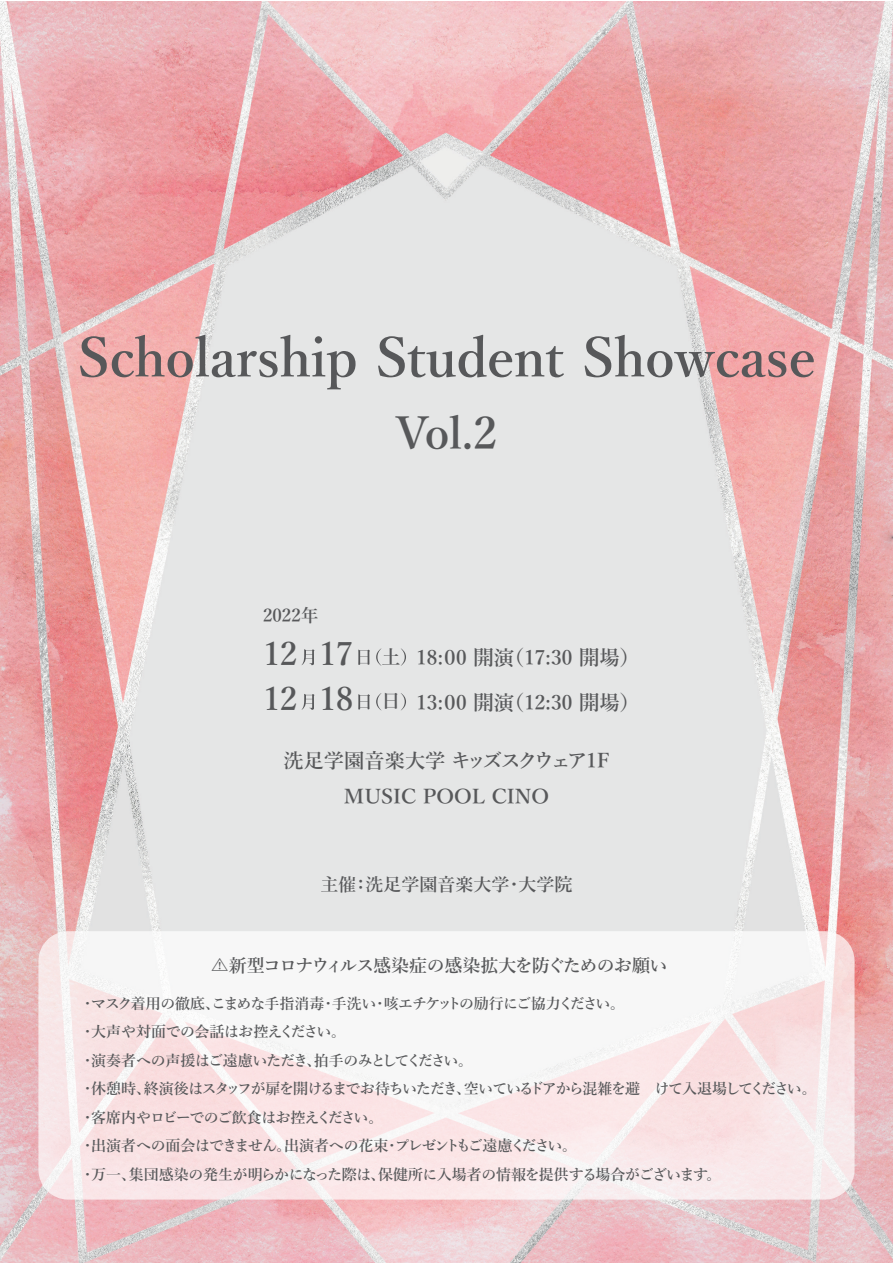
<style>
.page{position:relative;width:893px;height:1263px;background:#fff}
.page>*{position:absolute;margin:0;border:0;box-sizing:border-box;transform-origin:0 0}
.t1{font:600 54px "Yu Mincho";color:#57585a}
.t2{font:600 45px "Yu Mincho";color:#57585a}
.t3{font:600 20.25px/36.5px "Yu Mincho";color:#57585a;text-align:center}
.t4{font:600 18px "Yu Mincho";letter-spacing:-.06em;color:#57585a}
.t5{font:600 18px "Yu Mincho";color:#57585a}
.t6{font:600 15px/28.5px "Yu Mincho";letter-spacing:-.06em;color:#57585a}
.s1{font-size:32.55px}
.s2{font-size:19.2px}
</style>
<div class="page">
<img style="left:0;top:1px;width:893px;height:1262px">
<svg style="left:38px;top:931px;width:816px;height:268px"></svg>
<svg style="left:302px;top:649px;width:12px;height:16px"></svg>
<svg style="left:358px;top:649px;width:12px;height:16px"></svg>
<svg style="left:376px;top:648px;width:5px;height:18px"></svg>
<svg style="left:401px;top:648px;width:5px;height:18px"></svg>
<svg style="left:302px;top:694px;width:12px;height:16px"></svg>
<svg style="left:358px;top:694px;width:12px;height:15px"></svg>
<svg style="left:376px;top:693px;width:5px;height:17px"></svg>
<svg style="left:401px;top:693px;width:5px;height:17px"></svg>
<img style="left:819px;top:214px;width:74px;height:161px">
<img style="left:825px;top:141px;width:68px;height:136px">
<img style="left:830px;top:372px;width:63px;height:132px">
<h1 class="t1" style="left:78px;top:327px;width:739px">Scholarship Student Showcase</h1>
<h2 class="t2" style="left:396px;top:408px;width:102px">Vol.2</h2>
<p class="t5" style="left:263px;top:605px;width:57px">2022年</p>
<h3 class="t3" style="left:263px;top:640px;width:378px"><span class="s1">12 17</span> <span class="s2">土</span> 18:０0 開演（17:30 開場）</h3>
<h3 class="t3" style="left:263px;top:684px;width:378px"><span class="s1">12 18</span> <span class="s2">日</span> 13:０0 開演（12:30 開場）</h3>
<h3 class="t3" style="left:283px;top:742px;width:328px">洗足学園音楽大学 キッズスクウェア1F<br>MUSIC POOL CINO</h3>
<p class="t5" style="left:320px;top:874px;width:253px">主催：洗足学園音楽大学・大学院</p>
<p class="t4" style="left:211px;top:955px;width:458px">⚠新型コロナウィルス感染症の感染拡大を防ぐためのお願い</p>
<p class="t6" style="left:80px;top:989px;width:738px">・マスク着用の徹底、こまめな手指消毒・手洗い・咳エチケットの励行にご協力ください。<br>・大声や対面での会話はお控えください。<br>・演奏者への声援はご遠慮いただき、拍手のみとしてください。<br>・休憩時、終演後はスタッフが扉を開けるまでお待ちいただき、空いているドアから混雑を避　けて入退場してください。・客席内やロビーでのご飲食はお控えください。<br>・出演者への面会はできません。出演者への花束・プレゼントもご遠慮ください。<br>・万一、集団感染の発生が明らかになった際は、保健所に入場者の情報を提供する場合がございます。</p>
</div>
